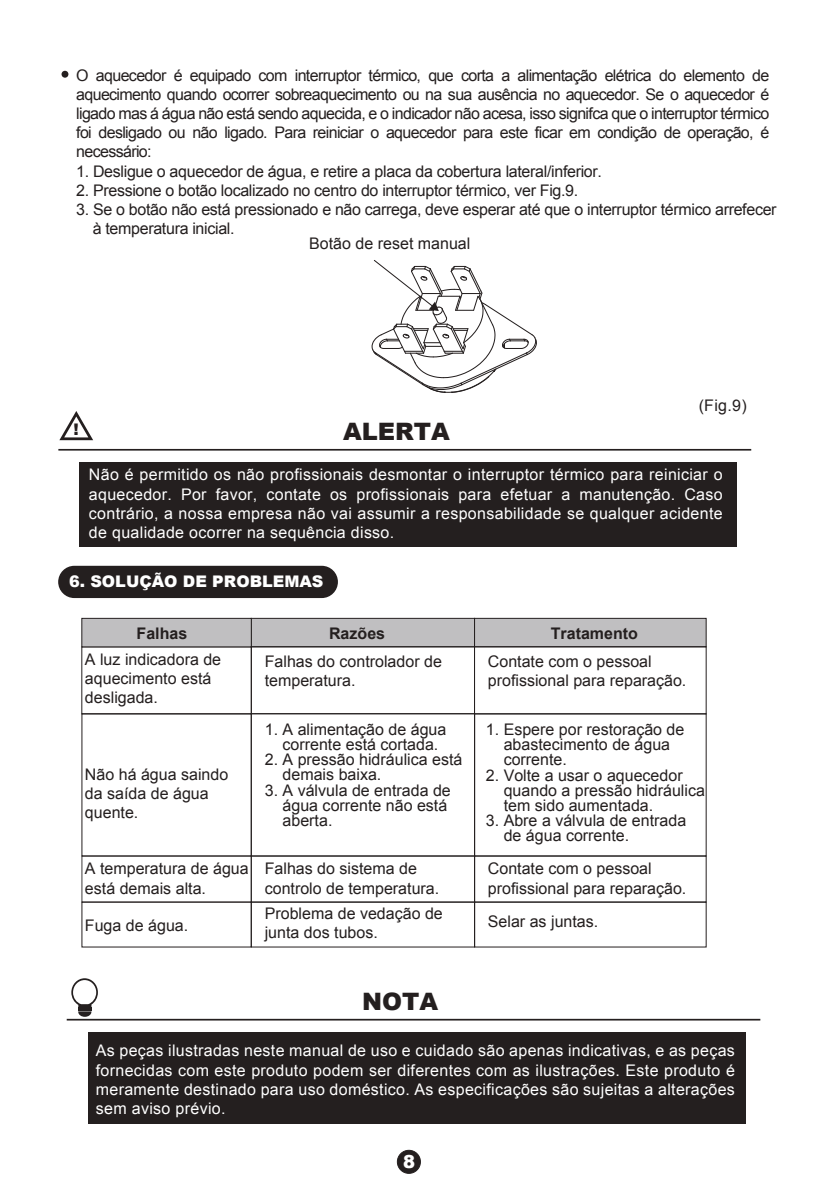
<style>
.page{position:relative;width:823px;height:1191px;background:#fff}
.page>*{position:absolute;margin:0;border:0;box-sizing:border-box;transform-origin:0 0}
.t1{font:900 24px "Arial";color:#241f1f}
.t2{font:900 18px "Arial";color:#fff}
.t3{font:16px/19.2px "Arial";color:#241f1f}
.t4{font:16px/19.2px "Arial";letter-spacing:.02em;color:#fff;text-align:justify}
.t5{font:16px/19.2px "Arial";letter-spacing:-.02em;color:#241f1f}
.t6{font:700 16px "Arial";color:#241f1f}
.t7{font:900 16px "Arial";color:#fff}
.t8{font:900 16px "Arial";color:#241f1f}
</style>
<div class="page">
<div style="left:397px;top:1150px;width:23px;height:23px;background:#241f1f;border-radius:50%"></div>
<div style="left:397px;top:1150px;width:23px;height:23px;border:1px solid #241f1f;border-radius:50%"></div>
<div style="left:58px;top:566px;width:280px;height:32px;background:#241f1f"></div>
<div style="left:88px;top:1032px;width:657px;height:91px;background:#241f1f"></div>
<hr style="left:67px;top:1018px;width:692px;height:2px;background:#241f1f">
<svg style="left:71px;top:978px;width:27px;height:38px"></svg>
<div style="left:473px;top:618px;width:233px;height:29px;background:#c0bfc1;border:1px solid #241f1f"></div>
<div style="left:251px;top:618px;width:223px;height:29px;background:#c0bfc1;border:1px solid #241f1f"></div>
<div style="left:81px;top:618px;width:171px;height:29px;background:#c0bfc1;border:1px solid #241f1f"></div>
<div style="left:251px;top:646px;width:223px;height:68px;border:1px solid #241f1f"></div>
<div style="left:473px;top:646px;width:233px;height:68px;border:1px solid #241f1f"></div>
<div style="left:81px;top:855px;width:170px;height:47px;border:1px solid #3e3a3a"></div>
<div style="left:250px;top:855px;width:225px;height:47px;border:1px solid #241f1f"></div>
<div style="left:474px;top:855px;width:232px;height:47px;border:1px solid #241f1f"></div>
<div style="left:474px;top:901px;width:232px;height:46px;border:1px solid #241f1f"></div>
<div style="left:81px;top:713px;width:170px;height:143px;border:1px solid #241f1f"></div>
<div style="left:250px;top:713px;width:225px;height:143px;border:1px solid #241f1f"></div>
<div style="left:474px;top:713px;width:232px;height:143px;border:1px solid #241f1f"></div>
<div style="left:81px;top:901px;width:170px;height:46px;border:1px solid #241f1f"></div>
<div style="left:250px;top:901px;width:225px;height:46px;border:1px solid #241f1f"></div>
<svg style="left:371px;top:260px;width:165px;height:133px"></svg>
<svg style="left:61px;top:71px;width:7px;height:7px"></svg>
<div style="left:79px;top:462px;width:656px;height:84px;background:#241f1f"></div>
<svg style="left:59px;top:411px;width:34px;height:29px"></svg>
<hr style="left:58px;top:449px;width:692px;height:1px;background:#241f1f">
<p class="t3" style="left:76px;top:65px;width:694px;text-align:justify">O aquecedor é equipado com interruptor térmico, que corta a alimentação elétrica do elemento de aquecimento quando ocorrer sobreaquecimento ou na sua ausência no aquecedor. Se o aquecedor é ligado mas á água não está sendo aquecida, e o indicador não acesa, isso signifca que o interruptor térmico foi desligado ou não ligado. Para reiniciar o aquecedor para este ficar em condição de operação, é necessário:</p>
<p class="t5" style="left:76px;top:161px;width:527px">1. Desligue o aquecedor de água, e retire a placa da cobertura lateral/inferior.</p>
<p class="t5" style="left:76px;top:180px;width:503px">2. Pressione o botão localizado no centro do interruptor térmico, ver Fig.9.</p>
<p class="t5" style="left:93px;top:200px;width:685px;text-indent:-17px">3. Se o botão não está pressionado e não carrega, deve esperar até que o interruptor térmico arrefecer à temperatura inicial.</p>
<p class="t3" style="left:309px;top:234px;width:162px">Botão de reset manual</p>
<p class="t8" style="left:74px;top:418px;width:7px">!</p>
<p class="t3" style="left:698px;top:395px;width:50px">(Fig.9)</p>
<h1 class="t1" style="left:343px;top:414px;width:108px">ALERTA</h1>
<p class="t4" style="left:89px;top:465px;width:635px">Não é permitido os não profissionais desmontar o interruptor térmico para reiniciar o aquecedor. Por favor, contate os profissionais para efetuar a manutenção. Caso contrário, a nossa empresa não vai assumir a responsabilidade se qualquer acidente de qualidade ocorrer na sequência disso.</p>
<p class="t7" style="left:69px;top:569px;width:256px">6. SOLUÇÃO DE PROBLEMAS</p>
<p class="t6" style="left:136px;top:623px;width:52px">Falhas</p>
<p class="t6" style="left:329px;top:623px;width:58px">Razões</p>
<p class="t6" style="left:550px;top:623px;width:89px">Tratamento</p>
<p class="t3" style="left:264px;top:651px;width:178px">Falhas do controlador de temperatura.</p>
<p class="t3" style="left:487px;top:651px;width:200px">Contate com o pessoal profissional para reparação.</p>
<p class="t3" style="left:85px;top:649px;width:138px">A luz indicadora de aquecimento está desligada.</p>
<p class="t3" style="left:85px;top:764px;width:145px">Não há água saindo da saída de água quente.</p>
<p class="t3" style="left:85px;top:859px;width:165px">A temperatura de água está demais alta.</p>
<p class="t3" style="left:85px;top:916px;width:105px">Fuga de água.</p>
<p class="t3" style="left:282px;top:721px;width:165px;line-height:15.2px;text-indent:-18px">1. A alimentação de água corrente está cortada.</p>
<p class="t3" style="left:282px;top:752px;width:181px;line-height:15.2px;text-indent:-18px">2. A pressão hidráulica está demais baixa.</p>
<p class="t3" style="left:282px;top:782px;width:170px;line-height:15.2px;text-indent:-18px">3. A válvula de entrada de água corrente não está aberta.</p>
<p class="t3" style="left:503px;top:721px;width:182px;line-height:15.2px;text-indent:-18px">1. Espere por restoração de abastecimento de água corrente.</p>
<p class="t3" style="left:503px;top:767px;width:202px;line-height:15.2px;text-indent:-18px">2. Volte a usar o aquecedor quando a pressão hidráulica tem sido aumentada.</p>
<p class="t3" style="left:503px;top:813px;width:184px;line-height:15.2px;text-indent:-18px">3. Abre a válvula de entrada de água corrente.</p>
<p class="t3" style="left:487px;top:859px;width:200px">Contate com o pessoal profissional para reparação.</p>
<p class="t3" style="left:264px;top:859px;width:176px">Falhas do sistema de controlo de temperatura.</p>
<p class="t3" style="left:264px;top:903px;width:179px">Problema de vedação de junta dos tubos.</p>
<p class="t3" style="left:487px;top:912px;width:112px">Selar as juntas.</p>
<h1 class="t1" style="left:362px;top:983px;width:77px">NOTA</h1>
<p class="t4" style="left:96px;top:1041px;width:640px">As peças ilustradas neste manual de uso e cuidado são apenas indicativas, e as peças fornecidas com este produto podem ser diferentes com as ilustrações. Este produto é meramente destinado para uso doméstico. As especificações são sujeitas a alterações sem aviso prévio.</p>
<p class="t2" style="left:403px;top:1148px;width:14px">8</p>
</div>
